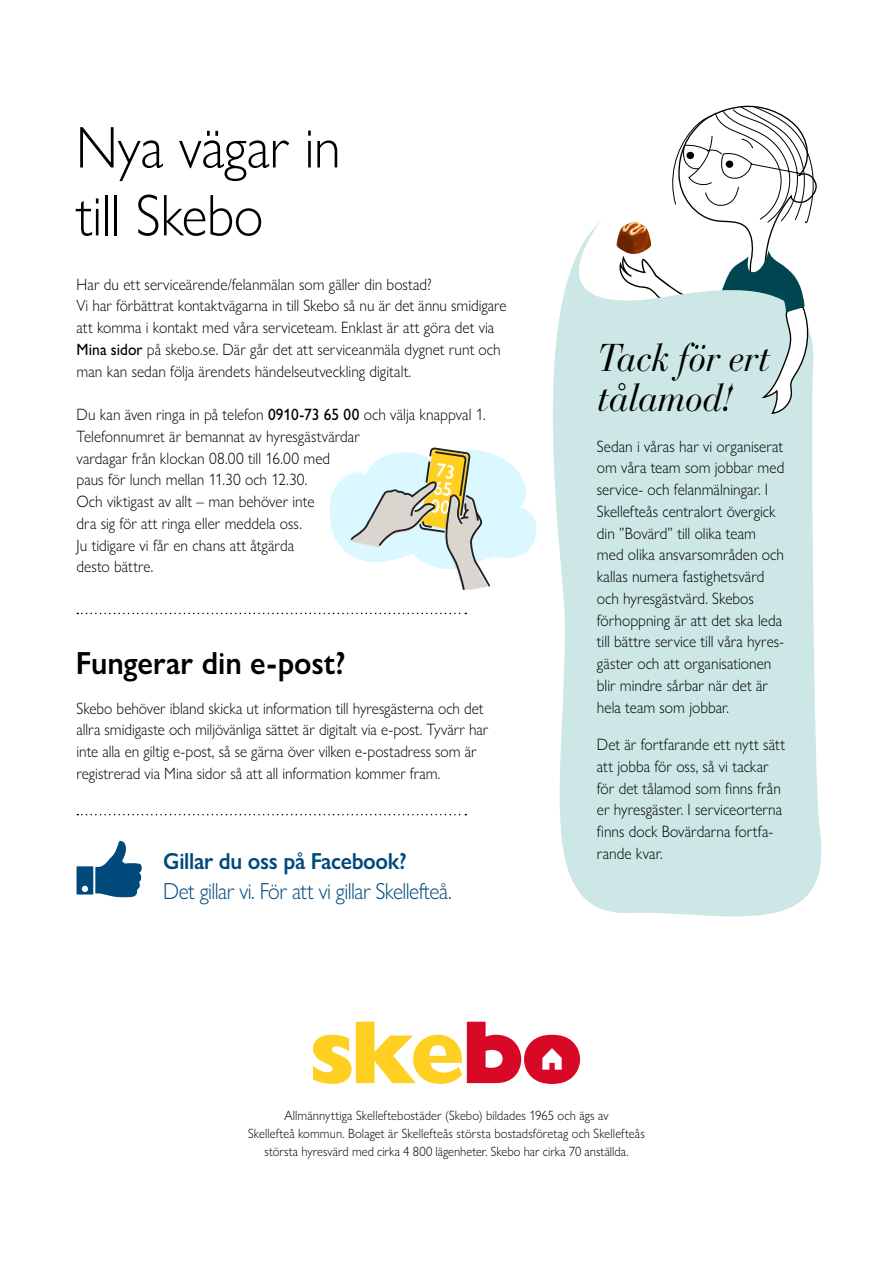
<style>
.page{position:relative;width:893px;height:1263px;background:#fff}
.page>*{position:absolute;margin:0;border:0;box-sizing:border-box;transform-origin:0 0}
.t1{font:300 59.1px/67.9px "Gill Sans Nova";letter-spacing:-.01em;color:#000;scale:.94 1}
.t2{font:italic 38.4px/40px "Bauer Bodoni Std";letter-spacing:-.015em;color:#000;scale:.94 1}
.t3{font:600 32.1px "Gill Sans Nova";letter-spacing:-.005em;color:#000;scale:.94 1}
.t4{font:300 23.25px "Gill Sans Nova";letter-spacing:-.025em;color:#00497b;scale:.94 1}
.t5{font:600 23.25px "Gill Sans Nova";letter-spacing:-.015em;color:#00497b;scale:.94 1}
.t6{font:600 19.5px/18px "Gill Sans Nova";color:#fff;text-align:justify;scale:.94 1}
.t7{font:300 16.5px/21.8px "Gill Sans Nova";color:#000;scale:.94 1}
.t8{font:300 13.5px/18px "Gill Sans Nova";letter-spacing:.01em;color:#000;text-align:center;scale:.94 1}
.s1{font-weight:500}
</style>
<div class="page">
<svg style="left:313px;top:1022px;width:267px;height:62px"></svg>
<svg style="left:77px;top:841px;width:65px;height:56px"></svg>
<svg style="left:77px;top:613px;width:389px;height:1px"></svg>
<svg style="left:77px;top:814px;width:389px;height:1px"></svg>
<svg style="left:552px;top:221px;width:270px;height:696px;background:#d2eae9"></svg>
<svg style="left:329px;top:447px;width:208px;height:143px"></svg>
<svg style="left:617px;top:105px;width:202px;height:443px"></svg>
<h1 class="t1" style="left:76px;top:113px;width:283px">Nya vägar in till Skebo</h1>
<p class="t7" style="left:77px;top:273px;width:459px">Har du ett serviceärende/felanmälan som gäller din bostad?<br>Vi har förbättrat kontaktvägarna in till Skebo så nu är det ännu smidigare att komma i kontakt med våra serviceteam. Enklast är att göra det via <span class="s1">Mina sidor</span> på skebo.se. Där går det att serviceanmäla dygnet runt och man kan sedan följa ärendets händelseutveckling digitalt.</p>
<p class="t7" style="left:77px;top:403px;width:437px">Du kan även ringa in på telefon <span class="s1">0910-73 65 00</span> och välja knappval 1.<br>Telefonnumret är bemannat av hyresgästvärdar<br>vardagar från klockan 08.00 till 16.00 med<br>paus för lunch mellan 11.30 och 12.30.<br>Och viktigast av allt – man behöver inte<br>dra sig för att ringa eller meddela oss.<br>Ju tidigare vi får en chans att åtgärda<br>desto bättre.</p>
<p class="t6" style="left:438px;top:461px;width:23px;rotate:9deg">73<br>65<br>00</p>
<h3 class="t3" style="left:76px;top:644px;width:289px">Fungerar din e-post?</h3>
<p class="t7" style="left:77px;top:697px;width:440px">Skebo behöver ibland skicka ut information till hyresgästerna och det allra smidigaste och miljövänliga sättet är digitalt via e-post. Tyvärr har inte alla en giltig e-post, så se gärna över vilken e-postadress som är registrerad via Mina sidor så att all information kommer fram.</p>
<h3 class="t5" style="left:163px;top:846px;width:261px">Gillar du oss på Facebook?</h3>
<h3 class="t4" style="left:163px;top:876px;width:308px">Det gillar vi. För att vi gillar Skellefteå.</h3>
<h2 class="t2" style="left:597px;top:338px;width:185px">Tack för ert tålamod!</h2>
<p class="t7" style="left:597px;top:435px;width:201px">Sedan i våras har vi organiserat om våra team som jobbar med service- och felanmälningar. I<br>Skellefteås centralort övergick din ”Bovärd” till olika team med olika ansvarsområden och kallas numera fastighetsvärd och hyresgästvärd. Skebos förhoppning är att det ska leda till bättre service till våra hyres&shy;gäster och att organisationen blir mindre sårbar när det är hela team som jobbar.</p>
<p class="t7" style="left:597px;top:733px;width:202px">Det är fortfarande ett nytt sätt att jobba för oss, så vi tackar för det tålamod som finns från er hyresgäster. I serviceorterna finns dock Bovärdarna fortfa&shy;rande kvar.</p>
<p class="t8" style="left:248px;top:1106px;width:424px">Allmännyttiga Skelleftebostäder (Skebo) bildades 1965 och ägs av<br>Skellefteå kommun. Bolaget är Skellefteås största bostadsföretag och Skellefteås största hyresvärd med cirka 4 800 lägenheter. Skebo har cirka 70 anställda.</p>
</div>
